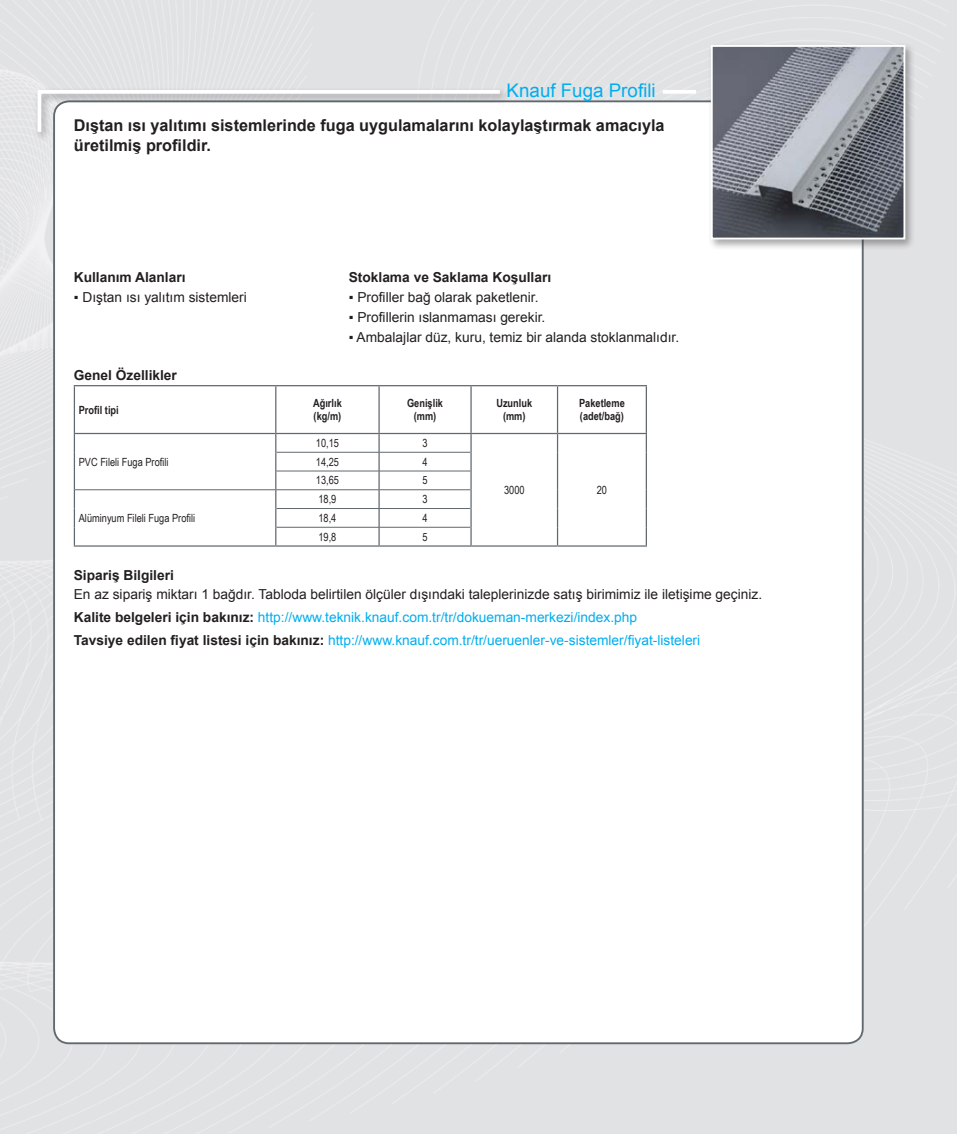
<style>
.page{position:relative;width:957px;height:1134px;background:#e1e2e4}
.page>*{position:absolute;margin:0;border:0;box-sizing:border-box;transform-origin:0 0}
.t1{font:18.75px "Arial";color:#00aeef}
.t2{font:700 16.25px/20px "Arial";color:#231f20}
.t3{font:13.75px/23.4px "Arial";color:#00aeef}
.t4{font:13.75px "Arial";color:#231f20}
.t5{font:700 13.75px "Arial";color:#231f20}
.t6{font:11.25px "Arial Narrow";color:#231f20}
.t7{font:700 11.25px/13.5px "Arial Narrow";color:#231f20}
.s1{color:#231f20}
.s2{font-weight:700;color:#231f20}
</style>
<div class="page">
<div style="left:54px;top:101px;width:808px;height:942px;background:#fff;border-radius:15px"></div>
<hr style="left:663px;top:90px;width:33px;height:4px;background:#fff">
<div style="left:34px;top:86px;width:476px;height:56px;background:#231f20;opacity:.4"></div>
<svg style="left:36px;top:88px;width:467px;height:48px"></svg>
<div style="left:707px;top:42px;width:209px;height:208px;background:#231f20;opacity:.4"></div>
<img style="left:714px;top:48px;width:188px;height:188px">
<div style="left:711px;top:45px;width:194px;height:194px;border:2px solid #fff"></div>
<hr style="left:275px;top:386px;width:1px;height:47px;background:#5f696f">
<hr style="left:378px;top:386px;width:2px;height:47px;background:#5f696f">
<hr style="left:470px;top:386px;width:2px;height:47px;background:#5f696f">
<hr style="left:557px;top:386px;width:1px;height:47px;background:#5f696f">
<hr style="left:74px;top:433px;width:202px;height:1px;background:#5f696f">
<svg style="left:275px;top:434px;width:1px;height:111px"></svg>
<svg style="left:378px;top:434px;width:2px;height:111px"></svg>
<svg style="left:470px;top:434px;width:2px;height:111px"></svg>
<svg style="left:557px;top:434px;width:1px;height:111px"></svg>
<hr style="left:74px;top:545px;width:202px;height:2px;background:#5f696f">
<hr style="left:276px;top:545px;width:103px;height:2px;background:#5f696f">
<hr style="left:379px;top:545px;width:92px;height:2px;background:#5f696f">
<hr style="left:471px;top:545px;width:86px;height:2px;background:#5f696f">
<hr style="left:557px;top:545px;width:90px;height:2px;background:#5f696f">
<hr style="left:276px;top:452px;width:103px;height:1px;background:#5f696f">
<hr style="left:379px;top:452px;width:91px;height:1px;background:#5f696f">
<hr style="left:276px;top:471px;width:103px;height:1px;background:#5f696f">
<hr style="left:379px;top:471px;width:91px;height:1px;background:#5f696f">
<hr style="left:276px;top:508px;width:103px;height:1px;background:#5f696f">
<hr style="left:379px;top:508px;width:91px;height:1px;background:#5f696f">
<hr style="left:276px;top:527px;width:103px;height:1px;background:#5f696f">
<hr style="left:379px;top:527px;width:91px;height:1px;background:#5f696f">
<hr style="left:74px;top:386px;width:1px;height:47px;background:#5f696f">
<hr style="left:74px;top:385px;width:202px;height:1px;background:#5f696f">
<hr style="left:276px;top:385px;width:103px;height:1px;background:#5f696f">
<hr style="left:379px;top:385px;width:92px;height:1px;background:#5f696f">
<hr style="left:471px;top:385px;width:86px;height:1px;background:#5f696f">
<hr style="left:557px;top:385px;width:90px;height:1px;background:#5f696f">
<hr style="left:646px;top:386px;width:1px;height:47px;background:#5f696f">
<svg style="left:74px;top:434px;width:1px;height:111px"></svg>
<svg style="left:646px;top:434px;width:1px;height:111px"></svg>
<hr style="left:276px;top:433px;width:103px;height:1px;background:#5f696f">
<hr style="left:471px;top:433px;width:86px;height:1px;background:#5f696f">
<hr style="left:557px;top:433px;width:90px;height:1px;background:#5f696f">
<hr style="left:379px;top:433px;width:92px;height:1px;background:#5f696f">
<hr style="left:75px;top:489px;width:201px;height:1px;background:#5f696f">
<hr style="left:276px;top:489px;width:103px;height:1px;background:#5f696f">
<hr style="left:379px;top:489px;width:91px;height:1px;background:#5f696f">
<h1 class="t1" style="left:506px;top:78px;width:151px">Knauf Fuga Profili</h1>
<p class="t2" style="left:74px;top:116px;width:592px">Dıştan ısı yalıtımı sistemlerinde fuga uygulamalarını kolaylaştırmak amacıyla üretilmiş profildir.</p>
<p class="t5" style="left:74px;top:268px;width:113px">Kullanım Alanları</p>
<p class="t4" style="left:74px;top:288px;width:174px">▪ Dıştan ısı yalıtım sistemleri</p>
<p class="t5" style="left:349px;top:268px;width:204px">Stoklama ve Saklama Koşulları</p>
<p class="t4" style="left:349px;top:288px;width:191px">▪ Profiller bağ olarak paketlenir.</p>
<p class="t4" style="left:349px;top:308px;width:198px">▪ Profillerin ıslanmaması gerekir.</p>
<p class="t4" style="left:349px;top:328px;width:332px">▪ Ambalajlar düz, kuru, temiz bir alanda stoklanmalıdır.</p>
<p class="t5" style="left:74px;top:366px;width:105px">Genel Özellikler</p>
<p class="t7" style="left:79px;top:402px;width:41px">Profil tipi</p>
<p class="t7" style="left:313px;top:396px;width:30px">Ağırlık (kg/m)</p>
<p class="t7" style="left:407px;top:396px;width:37px;text-align:center">Genişlik (mm)</p>
<p class="t7" style="left:496px;top:396px;width:37px;text-align:center">Uzunluk (mm)</p>
<p class="t7" style="left:579px;top:396px;width:47px">Paketleme (adet/bağ)</p>
<p class="t6" style="left:79px;top:453px;width:91px">PVC Fileli Fuga Profili</p>
<p class="t6" style="left:316px;top:435px;width:25px">10,15</p>
<p class="t6" style="left:422px;top:435px;width:7px">3</p>
<p class="t6" style="left:316px;top:453px;width:25px">14,25</p>
<p class="t6" style="left:422px;top:453px;width:7px">4</p>
<p class="t6" style="left:316px;top:472px;width:25px">13,65</p>
<p class="t6" style="left:422px;top:472px;width:7px">5</p>
<p class="t6" style="left:504px;top:482px;width:22px">3000</p>
<p class="t6" style="left:597px;top:482px;width:12px">20</p>
<p class="t6" style="left:318px;top:491px;width:19px">18,9</p>
<p class="t6" style="left:422px;top:491px;width:7px">3</p>
<p class="t6" style="left:318px;top:510px;width:19px">18,4</p>
<p class="t6" style="left:422px;top:510px;width:7px">4</p>
<p class="t6" style="left:318px;top:528px;width:19px">19,8</p>
<p class="t6" style="left:422px;top:528px;width:7px">5</p>
<p class="t6" style="left:79px;top:510px;width:118px">Alüminyum Fileli Fuga Profili</p>
<p class="t5" style="left:74px;top:566px;width:102px">Sipariş Bilgileri</p>
<p class="t3" style="left:74px;top:582px;width:690px"><span class="s1">En az sipariş miktarı 1 bağdır. Tabloda belirtilen ölçüler dışındaki taleplerinizde satış birimimiz ile iletişime geçiniz.<br></span><span class="s2">Kalite belgeleri için bakınız:</span> http://www.teknik.knauf.com.tr/tr/dokueman-merkezi/index.php<br><span class="s2">Tavsiye edilen fiyat listesi için bakınız:</span> http://www.knauf.com.tr/tr/ueruenler-ve-sistemler/fiyat-listeleri</p>
</div>
